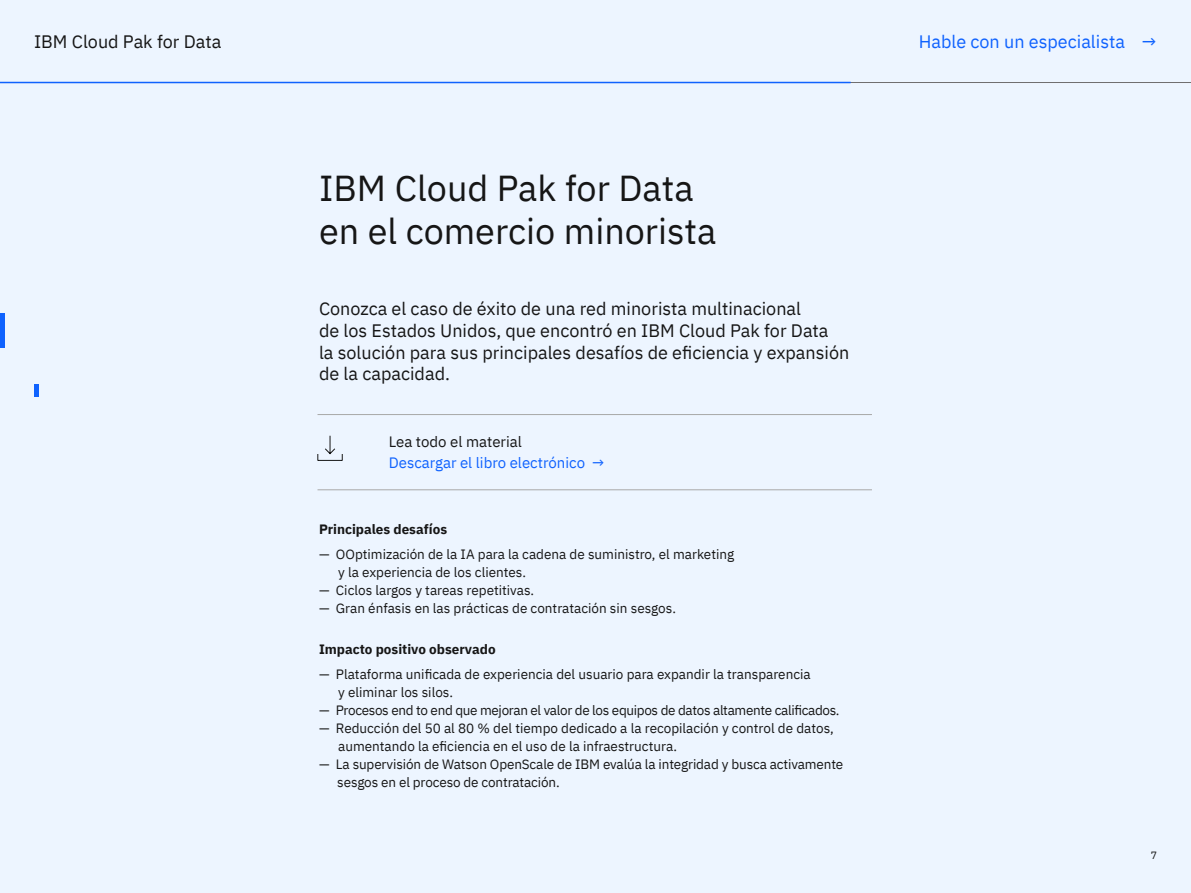
<style>
.page{position:relative;width:1191px;height:893px;background:#edf5ff}
.page>*{position:absolute;margin:0;border:0;box-sizing:border-box;transform-origin:0 0}
.t1{font:36px/43.2px "IBM Plex Sans";color:#161616}
.t2{font:18px/21.6px "IBM Plex Sans";color:#161616}
.t3{font:18px "IBM Plex Sans";color:#0f62fe}
.t4{font:15px "IBM Plex Sans";color:#0f62fe}
.t5{font:15px "IBM Plex Sans";color:#161616}
.t6{font:13.5px/18px "IBM Plex Sans";color:#161616}
.t7{font:13.5px "IBM Plex Sans";letter-spacing:-.025em;color:#161616}
.t8{font:700 13.5px "IBM Plex Sans";color:#161616}
.t9{font:10.5px "IBM Plex Sans";color:#161616}
</style>
<div class="page">
<hr style="left:0;top:82px;width:1191px;height:1px;background:#706f70">
<hr style="left:0;top:82px;width:850px;height:1px;background:#0f62fe">
<div style="left:317px;top:454px;width:25px;height:7px;border:1px solid #161616"></div>
<svg style="left:325px;top:435px;width:10px;height:19px"></svg>
<hr style="left:317px;top:414px;width:555px;height:1px;background:#a8a8a8">
<hr style="left:317px;top:490px;width:555px;height:1px;background:#a8a8a8">
<hr style="left:34px;top:384px;width:4px;height:12px;background:#0f62fe">
<hr style="left:0;top:314px;width:4px;height:34px;background:#0f62fe">
<h2 class="t2" style="left:34px;top:29px;width:189px">IBM Cloud Pak for Data</h2>
<h1 class="t1" style="left:319px;top:164px;width:399px">IBM Cloud Pak for Data en el comercio minorista</h1>
<h2 class="t2" style="left:319px;top:297px;width:532px">Conozca el caso de éxito de una red minorista multinacional<br>de los Estados Unidos, que encontró en IBM Cloud Pak for Data<br>la solución para sus principales desafíos de eficiencia y expansión de la capacidad.</h2>
<p class="t5" style="left:389px;top:431px;width:135px">Lea todo el material</p>
<p class="t4" style="left:389px;top:451px;width:217px">Descargar el libro electrónico →</p>
<p class="t8" style="left:319px;top:518px;width:130px">Principales desafíos</p>
<p class="t6" style="left:338px;top:544px;width:397px;text-indent:-19px">— OOptimización de la IA para la cadena de suministro, el marketing y la experiencia de los clientes.</p>
<p class="t6" style="left:319px;top:580px;width:217px">— Ciclos largos y tareas repetitivas.</p>
<p class="t6" style="left:319px;top:598px;width:358px">— Gran énfasis en las prácticas de contratación sin sesgos.</p>
<p class="t8" style="left:319px;top:638px;width:178px">Impacto positivo observado</p>
<p class="t6" style="left:338px;top:664px;width:474px;text-indent:-19px">— Plataforma unificada de experiencia del usuario para expandir la transparencia y eliminar los silos.</p>
<p class="t7" style="left:319px;top:700px;width:522px">— Procesos end to end que mejoran el valor de los equipos de datos altamente calificados.</p>
<p class="t6" style="left:338px;top:718px;width:497px;text-indent:-19px">— Reducción del 50 al 80 % del tiempo dedicado a la recopilación y control de datos, aumentando la eficiencia en el uso de la infraestructura.</p>
<p class="t6" style="left:337px;top:754px;width:507px;text-indent:-18px">— La supervisión de Watson OpenScale de IBM evalúa la integridad y busca activamente sesgos en el proceso de contratación.</p>
<h2 class="t3" style="left:918px;top:28px;width:239px">Hable con un especialista →</h2>
<p class="t9" style="left:1150px;top:847px;width:8px">7</p>
</div>
